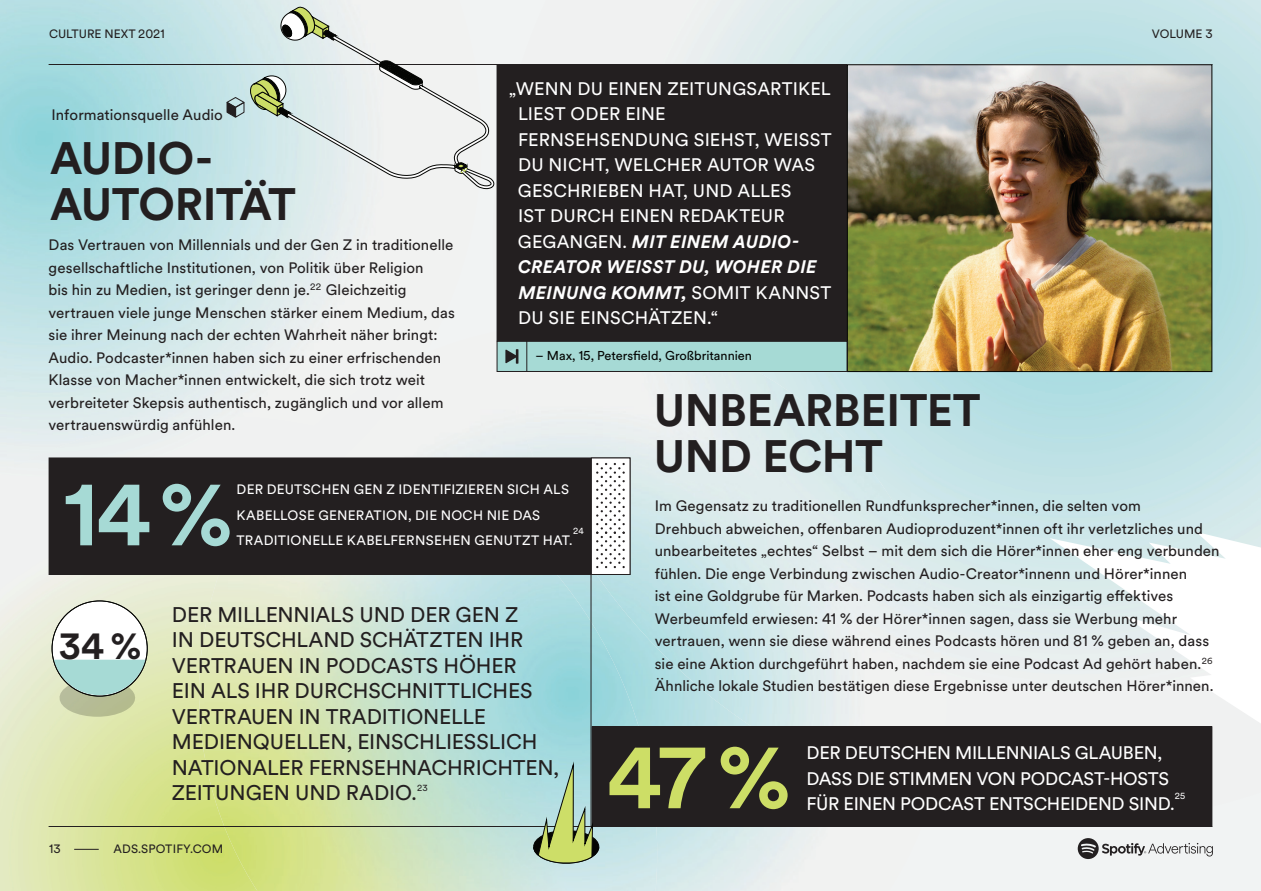
<style>
.page{position:relative;width:1261px;height:891px;background:#fff}
.page>*{position:absolute;margin:0;border:0;box-sizing:border-box;transform-origin:0 0}
.t1{font:700 85.5px "Circular Spotify Text";color:#a6dad5}
.t2{font:700 85.5px "Circular Spotify Text";color:#cdde66}
.t3{font:700 45px/46.5px "Circular Spotify Text";letter-spacing:-.01em;color:#231f20}
.t4{font:700 36px "Circular Spotify Text";color:#231f20}
.t5{font:21px/25.5px "Circular Spotify Text";letter-spacing:-.01em;color:#231f20}
.t6{font:18px/25.5px "Circular Spotify Text";letter-spacing:.005em;color:#fff}
.t7{font:18px/25.5px "Circular Spotify Text";letter-spacing:-.02em;color:#fff}
.t8{font:15px/22.5px "Circular Spotify Text";letter-spacing:.005em;color:#231f20}
.t9{font:13.5px/25.5px "Circular Spotify Text";letter-spacing:.015em;color:#fff}
.t10{font:12.75px "Circular Spotify Text";color:#040503}
.t11{font:12px "Circular Spotify Text";color:#231f20}
.t12{font:8.7px "Circular Spotify Text";color:#fff}
.t13{font:8.7px "Circular Spotify Text";color:#231f20}
.s1{font-weight:700;font-style:italic}
</style>
<div class="page">
<img style="left:806px;top:0;width:455px;height:456px">
<img style="left:493px;top:0;width:313px;height:331px">
<img style="left:0;top:575px;width:199px;height:316px">
<img style="left:0;top:416px;width:314px;height:159px">
<img style="left:499px;top:372px;width:448px;height:354px">
<img style="left:199px;top:439px;width:458px;height:452px">
<div style="left:314px;top:354px;width:111px;height:85px;background:#f1f2f1"></div>
<div style="left:237px;top:426px;width:124px;height:31px;background:#f0f1f1"></div>
<div style="left:592px;top:727px;width:620px;height:99px;background:#231f20"></div>
<div style="left:592px;top:726px;width:620px;height:101px;border:1px solid #231f20"></div>
<hr style="left:49px;top:64px;width:1163px;height:1px;background:#231f20">
<hr style="left:49px;top:826px;width:1163px;height:1px;background:#231f20">
<hr style="left:590px;top:489px;width:1px;height:338px;background:#231f20">
<svg style="left:1077px;top:838px;width:136px;height:21px"></svg>
<svg style="left:74px;top:849px;width:25px;height:1px"></svg>
<svg style="left:225px;top:7px;width:269px;height:182px"></svg>
<div style="left:49px;top:458px;width:581px;height:116px;background:#231f20"></div>
<div style="left:49px;top:457px;width:581px;height:118px;border:1px solid #231f20"></div>
<div style="left:591px;top:458px;width:39px;height:116px;background:#fff"></div>
<div style="left:591px;top:457px;width:39px;height:118px;border:1px solid #231f20"></div>
<svg style="left:596px;top:463px;width:29px;height:105px"></svg>
<svg style="left:52px;top:600px;width:96px;height:117px"></svg>
<svg style="left:529px;top:758px;width:73px;height:108px;background:#9cb89c"></svg>
<div style="left:497px;top:65px;width:349px;height:276px;background:#231f20"></div>
<div style="left:497px;top:64px;width:350px;height:277px;border:1px solid #231f20"></div>
<img style="left:849px;top:66px;width:361px;height:304px">
<div style="left:847px;top:64px;width:365px;height:308px;border:1px solid #040503"></div>
<div style="left:524px;top:341px;width:323px;height:30px;background:#a6dad5"></div>
<div style="left:524px;top:341px;width:323px;height:31px;border:1px solid #231f20"></div>
<div style="left:497px;top:341px;width:30px;height:30px;background:#a6dad5"></div>
<div style="left:497px;top:341px;width:30px;height:31px;border:1px solid #231f20"></div>
<svg style="left:505px;top:349px;width:13px;height:15px"></svg>
<svg style="left:1049px;top:532px;width:212px;height:192px"></svg>
<p class="t11" style="left:49px;top:26px;width:117px">CULTURE NEXT 2021</p>
<p class="t11" style="left:1152px;top:26px;width:62px">VOLUME 3</p>
<p class="t8" style="left:52px;top:104px;width:173px">Informationsquelle Audio</p>
<h2 class="t3" style="left:50px;top:136px;width:247px">AUDIO-<br>AUTORITÄT</h2>
<p class="t8" style="left:49px;top:234px;width:408px">Das Vertrauen von Millennials und der Gen Z in traditionelle gesellschaftliche Institutionen, von Politik über Religion<br>bis hin zu Medien, ist geringer denn je.<sup>22</sup> Gleichzeitig vertrauen viele junge Menschen stärker einem Medium, das sie ihrer Meinung nach der echten Wahrheit näher bringt:<br>Audio. Podcaster*innen haben sich zu einer erfrischenden Klasse von Macher*innen entwickelt, die sich trotz weit verbreiteter Skepsis authentisch, zugänglich und vor allem vertrauenswürdig anfühlen.</p>
<p class="t6" style="left:518px;top:76px;width:315px;text-indent:-9px">„WENN DU EINEN ZEITUNGSARTIKEL<br>LIEST ODER EINE<br>FERNSEHSENDUNG SIEHST, WEISST<br>DU NICHT, WELCHER AUTOR WAS<br>GESCHRIEBEN HAT, UND ALLES<br>IST DURCH EINEN REDAKTEUR<br>GEGANGEN. <span class="s1">MIT EINEM AUDIO-<br>CREATOR WEISST DU, WOHER DIE<br>MEINUNG KOMMT,</span> SOMIT KANNST<br>DU SIE EINSCHÄTZEN.“</p>
<p class="t10" style="left:535px;top:347px;width:218px">– Max, 15, Petersfield, Großbritannien</p>
<h2 class="t3" style="left:654px;top:388px;width:329px">UNBEARBEITET<br>UND ECHT</h2>
<h1 class="t1" style="left:64px;top:456px;width:170px">14 %</h1>
<p class="t9" style="left:237px;top:477px;width:338px">DER DEUTSCHEN GEN Z IDENTIFIZIEREN SICH ALS<br>KABELLOSE GENERATION, DIE NOCH NIE DAS<br>TRADITIONELLE KABELFERNSEHEN GENUTZT HAT.</p>
<p class="t12" style="left:573px;top:525px;width:12px">24</p>
<h3 class="t4" style="left:59px;top:622px;width:84px">34 %</h3>
<p class="t5" style="left:172px;top:602px;width:389px">DER MILLENNIALS UND DER GEN Z<br>IN DEUTSCHLAND SCHÄTZTEN IHR<br>VERTRAUEN IN PODCASTS HÖHER<br>EIN ALS IHR DURCHSCHNITTLICHES<br>VERTRAUEN IN TRADITIONELLE<br>MEDIENQUELLEN, EINSCHLIESSLICH<br>NATIONALER FERNSEHNACHRICHTEN,<br>ZEITUNGEN UND RADIO.</p>
<p class="t13" style="left:417px;top:782px;width:12px">23</p>
<p class="t11" style="left:49px;top:841px;width:13px">13</p>
<p class="t11" style="left:114px;top:841px;width:111px">ADS.SPOTIFY.COM</p>
<p class="t11" style="left:49px;top:841px;width:17px">00</p>
<p class="t8" style="left:655px;top:495px;width:566px">Im Gegensatz zu traditionellen Rundfunksprecher*innen, die selten vom<br>Drehbuch abweichen, offenbaren Audioproduzent*innen oft ihr verletzliches und unbearbeitetes „echtes“ Selbst – mit dem sich die Hörer*innen eher eng verbunden fühlen. Die enge Verbindung zwischen Audio-Creator*innenn und Hörer*innen<br>ist eine Goldgrube für Marken. Podcasts haben sich als einzigartig effektives Werbeumfeld erwiesen: 41 % der Hörer*innen sagen, dass sie Werbung mehr vertrauen, wenn sie diese während eines Podcasts hören und 81 % geben an, dass sie eine Aktion durchgeführt haben, nachdem sie eine Podcast Ad gehört haben.<sup>26<br></sup>Ähnliche lokale Studien bestätigen diese Ergebnisse unter deutschen Hörer*innen.</p>
<h1 class="t2" style="left:607px;top:719px;width:185px">47 %</h1>
<p class="t7" style="left:806px;top:740px;width:370px">DER DEUTSCHEN MILLENNIALS GLAUBEN,<br>DASS DIE STIMMEN VON PODCAST-HOSTS<br>FÜR EINEN PODCAST ENTSCHEIDEND SIND.</p>
<p class="t12" style="left:1175px;top:790px;width:12px">25</p>
</div>
